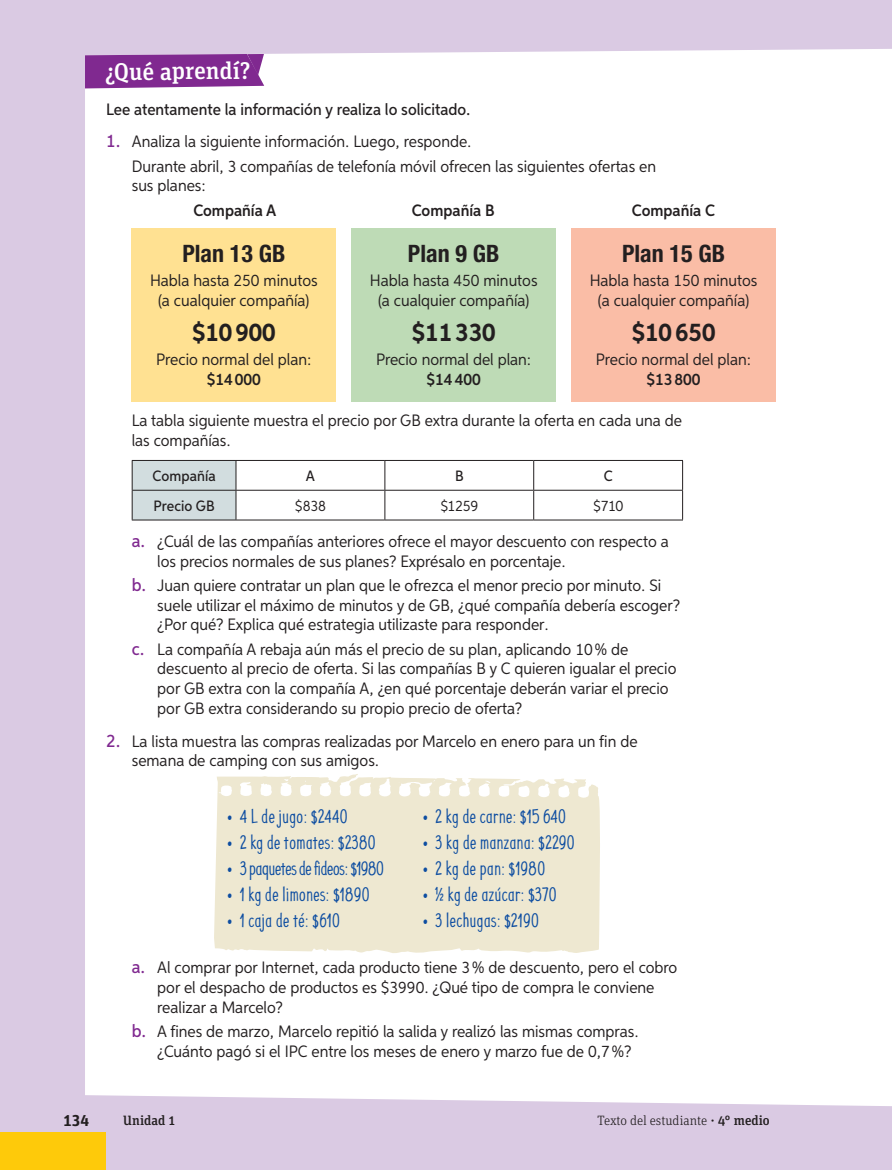
<style>
.page{position:relative;width:893px;height:1170px;background:#fff}
.page>*{position:absolute;margin:0;border:0;box-sizing:border-box;transform-origin:0 0}
.t1{font:700 25.5px "Aspira Nar";color:#231f20}
.t2{font:700 condensed 24px "Helvetica Neue LT Std";color:#231f20}
.t3{font:500 24px "Unit Slab Pro";letter-spacing:-.01em;color:#fff}
.t4{font:300 18px "Jolly Good Proper Condensed";letter-spacing:.03em;color:#0d4da1}
.t5{font:300 18px "Jolly Good Proper Condensed";letter-spacing:-.01em;color:#0d4da1}
.t6{font:16.5px/19.8px "Aspira Nar";color:#231f20}
.t7{font:500 16.5px "Aspira Nar";color:#231f20}
.t8{font:600 16.5px "Aspira Nar";color:#231f20}
.t9{font:700 15.75px "Unit Slab Pro";color:#231f20}
.t10{font:500 15px "Aspira Nar";letter-spacing:.005em;color:#231f20}
.t11{font:15px "Aspira Nar";letter-spacing:-.02em;color:#231f20}
.t12{font:300 13.5px "Unit Slab Pro";color:#231f20}
.t13{font:500 13.5px "Unit Slab Pro";color:#231f20}
.s1{font-weight:500;font-size:18px;color:#802990}
.s2{font-weight:600}
.s3{font-weight:500}
</style>
<div class="page">
<div style="left:0;top:0;width:892px;height:1169px;background:#dacae3"></div>
<div style="left:85px;top:49px;width:807px;height:1056px;background:#fff"></div>
<svg style="left:85px;top:54px;width:179px;height:34px;background:#863496"></svg>
<div style="left:0;top:1131px;width:106px;height:38px;background:#feca0a"></div>
<div style="left:132px;top:228px;width:204px;height:173px;background:#ffe192"></div>
<div style="left:352px;top:228px;width:204px;height:173px;background:#bedbb6"></div>
<div style="left:571px;top:228px;width:205px;height:173px;background:#fabda6"></div>
<hr style="left:236px;top:460px;width:149px;height:1px;background:#231f20">
<hr style="left:385px;top:460px;width:149px;height:1px;background:#231f20">
<hr style="left:534px;top:460px;width:149px;height:1px;background:#231f20">
<hr style="left:236px;top:490px;width:149px;height:1px;background:#231f20">
<svg style="left:132px;top:460px;width:105px;height:59px;background:#c9d3d5"></svg>
<hr style="left:385px;top:490px;width:149px;height:1px;background:#231f20">
<svg style="left:384px;top:461px;width:1px;height:58px"></svg>
<hr style="left:534px;top:490px;width:149px;height:1px;background:#231f20">
<svg style="left:533px;top:461px;width:1px;height:58px"></svg>
<svg style="left:682px;top:461px;width:1px;height:58px"></svg>
<hr style="left:132px;top:519px;width:104px;height:1px;background:#231f20">
<hr style="left:236px;top:519px;width:149px;height:1px;background:#231f20">
<hr style="left:385px;top:519px;width:149px;height:1px;background:#231f20">
<hr style="left:534px;top:519px;width:149px;height:1px;background:#231f20">
<svg style="left:214px;top:773px;width:387px;height:180px;background:#efe9d4"></svg>
<p class="t3" style="left:105px;top:54px;width:148px">¿Qué aprendí?</p>
<p class="t7" style="left:106px;top:99px;width:366px">Lee atentamente la información y realiza lo solicitado.</p>
<p class="t6" style="left:132px;top:129px;width:526px;line-height:24px;text-indent:-26px"><span class="s1">1.</span> Analiza la siguiente información. Luego, responde.<br>Durante abril, 3 compañías de telefonía móvil ofrecen las siguientes ofertas en</p>
<p class="t6" style="left:132px;top:175px;width:76px">sus planes:</p>
<p class="t8" style="left:193px;top:201px;width:85px">Compañía A</p>
<p class="t8" style="left:412px;top:200px;width:84px">Compañía B</p>
<p class="t8" style="left:632px;top:200px;width:85px">Compañía C</p>
<p class="t2" style="left:182px;top:239px;width:105px">Plan 13 GB</p>
<p class="t6" style="left:150px;top:270px;width:169px;text-align:center">Habla hasta 250 minutos (a cualquier compañía)</p>
<p class="t1" style="left:192px;top:316px;width:85px">$10900</p>
<p class="t6" style="left:156px;top:349px;width:157px;text-align:center">Precio normal del plan: <span class="s2">$14000</span></p>
<p class="t2" style="left:408px;top:239px;width:93px">Plan 9 GB</p>
<p class="t6" style="left:370px;top:270px;width:169px;text-align:center">Habla hasta 450 minutos (a cualquier compañía)</p>
<p class="t1" style="left:412px;top:316px;width:85px">$11330</p>
<p class="t6" style="left:376px;top:349px;width:157px;text-align:center">Precio normal del plan: <span class="s2">$14400</span></p>
<p class="t2" style="left:622px;top:239px;width:105px">Plan 15 GB</p>
<p class="t6" style="left:590px;top:270px;width:169px;text-align:center">Habla hasta 150 minutos (a cualquier compañía)</p>
<p class="t1" style="left:632px;top:316px;width:85px">$10650</p>
<p class="t6" style="left:596px;top:349px;width:157px;text-align:center">Precio normal del plan: <span class="s2">$13800</span></p>
<p class="t6" style="left:132px;top:410px;width:552px">La tabla siguiente muestra el precio por GB extra durante la oferta en cada una de las compañías.</p>
<p class="t10" style="left:152px;top:467px;width:65px">Compañía</p>
<p class="t10" style="left:306px;top:467px;width:11px">A</p>
<p class="t10" style="left:455px;top:467px;width:10px">B</p>
<p class="t10" style="left:604px;top:467px;width:10px">C</p>
<p class="t10" style="left:153px;top:496px;width:63px">Precio GB</p>
<p class="t11" style="left:295px;top:496px;width:33px">$838</p>
<p class="t11" style="left:440px;top:496px;width:39px">$1259</p>
<p class="t11" style="left:593px;top:496px;width:32px">$710</p>
<p class="t6" style="left:157px;top:531px;width:513px;text-indent:-26px"><span class="s1">a.</span> ¿Cuál de las compañías anteriores ofrece el mayor descuento con respecto a los precios normales de sus planes? Exprésalo en porcentaje.</p>
<p class="t6" style="left:157px;top:575px;width:524px;text-indent:-26px"><span class="s1">b.</span> Juan quiere contratar un plan que le ofrezca el menor precio por minuto. Si suele utilizar el máximo de minutos y de GB, ¿qué compañía debería escoger? ¿Por qué? Explica qué estrategia utilizaste para responder.</p>
<p class="t6" style="left:157px;top:638px;width:521px;text-indent:-26px"><span class="s1">c.</span> La compañía A rebaja aún más el precio de su plan, aplicando 10% de descuento al precio de oferta. Si las compañías B y C quieren igualar el precio por GB extra con la compañía A, ¿en qué porcentaje deberán variar el precio por GB extra considerando su propio precio de oferta?</p>
<p class="t6" style="left:132px;top:730px;width:507px;text-indent:-26px"><span class="s1">2.</span> La lista muestra las compras realizadas por Marcelo en enero para un fin de semana de camping con sus amigos.</p>
<p class="t4" style="left:227px;top:806px;width:122px">• 4 L de jugo: $2440</p>
<p class="t4" style="left:227px;top:832px;width:150px">• 2 kg de tomates: $2380</p>
<p class="t5" style="left:227px;top:858px;width:158px">• 3 paquetes de fideos: $1980</p>
<p class="t4" style="left:227px;top:884px;width:144px">• 1 kg de limones: $1890</p>
<p class="t4" style="left:227px;top:909px;width:114px">• 1 caja de té: $610</p>
<p class="t4" style="left:423px;top:806px;width:145px">• 2 kg de carne: $15 640</p>
<p class="t4" style="left:423px;top:832px;width:153px">• 3 kg de manzana: $2290</p>
<p class="t4" style="left:423px;top:858px;width:124px">• 2 kg de pan: $1980</p>
<p class="t4" style="left:423px;top:883px;width:135px">• ½ kg de azúcar: $370</p>
<p class="t4" style="left:423px;top:909px;width:118px">• 3 lechugas: $2190</p>
<p class="t6" style="left:157px;top:957px;width:521px;text-indent:-26px"><span class="s1">a.</span> Al comprar por Internet, cada producto tiene 3% de descuento, pero el cobro por el despacho de productos es $3990. ¿Qué tipo de compra le conviene realizar a Marcelo?</p>
<p class="t6" style="left:157px;top:1020px;width:483px;text-indent:-26px"><span class="s1">b.</span> A fines de marzo, Marcelo repitió la salida y realizó las mismas compras. ¿Cuánto pagó si el IPC entre los meses de enero y marzo fue de 0,7%?</p>
<p class="t9" style="left:63px;top:1108px;width:27px">134</p>
<p class="t13" style="left:123px;top:1110px;width:53px">Unidad 1</p>
<p class="t12" style="left:597px;top:1111px;width:174px">Texto del estudiante <span class="s3">· 4° medio</span></p>
</div>
